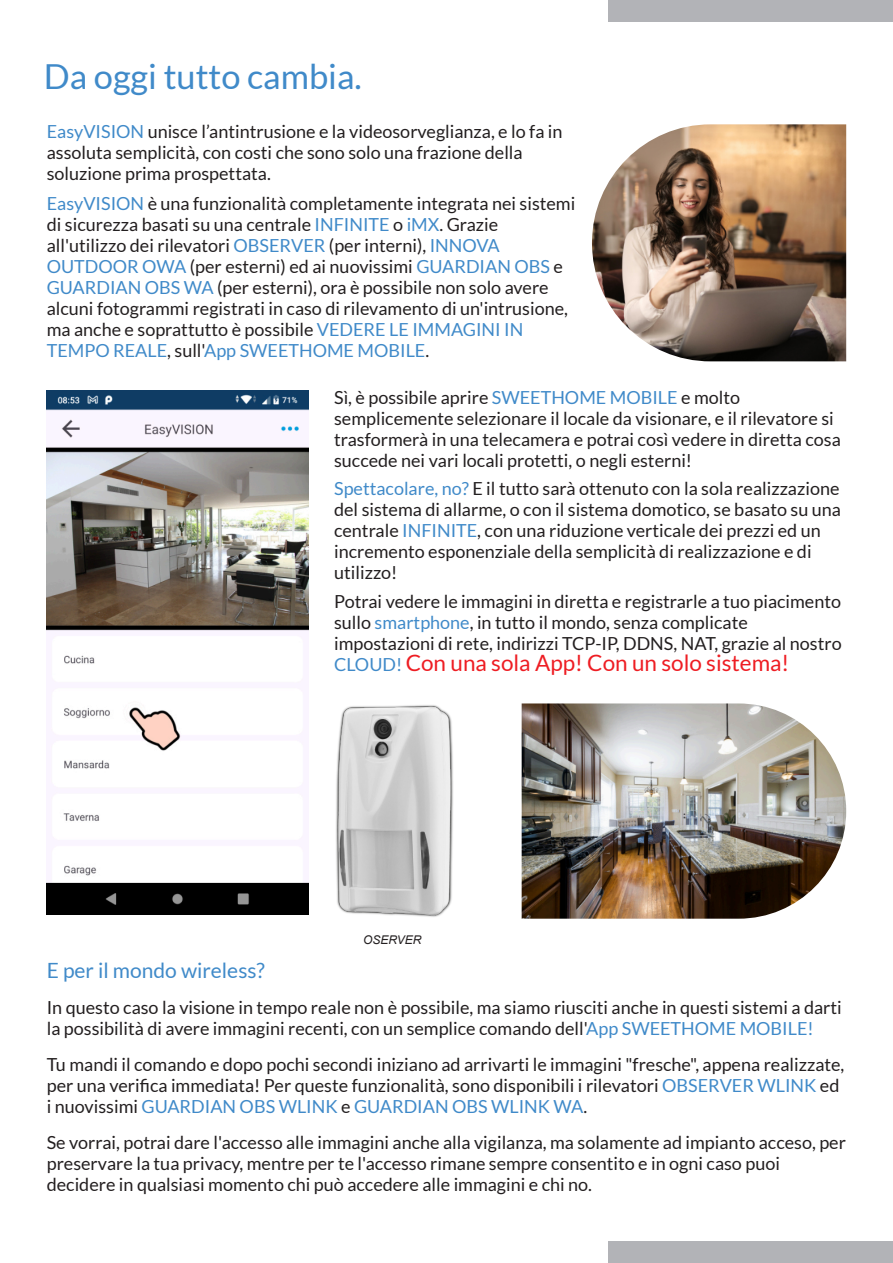
<style>
.page{position:relative;width:893px;height:1263px;background:#fff}
.page>*{position:absolute;margin:0;border:0;box-sizing:border-box;transform-origin:0 0}
.t1{font:34.5px "Lato";color:#408ac9}
.t2{font:22.5px "Lato";color:#ee1d23}
.t3{font:21px "Lato";color:#408ac9}
.t4{font:18px/21px "Lato";color:#231f20}
.t5{font:italic 12px "Arial";color:#231f20}
.s1{color:#408ac9}
.s2{font-size:18px;color:#408ac9}
</style>
<div class="page">
<img style="left:592px;top:124px;width:254px;height:237px">
<img style="left:349px;top:705px;width:104px;height:212px">
<img style="left:336px;top:707px;width:115px;height:208px">
<img style="left:47px;top:390px;width:262px;height:524px">
<img style="left:522px;top:703px;width:324px;height:216px">
<div style="left:608px;top:0;width:285px;height:21px;background:#b2b3b7"></div>
<div style="left:608px;top:1242px;width:285px;height:21px;background:#b2b3b7"></div>
<h1 class="t1" style="left:44px;top:62px;width:320px">Da oggi tutto cambia.</h1>
<p class="t4" style="left:47px;top:122px;width:517px"><span class="s1">EasyVISION</span> unisce l’antintrusione e la videosorveglianza, e lo fa in assoluta semplicità, con costi che sono solo una frazione della soluzione prima prospettata.</p>
<p class="t4" style="left:47px;top:194px;width:530px"><span class="s1">EasyVISION</span> è una funzionalità completamente integrata nei sistemi di sicurezza basati su una centrale <span class="s1">INFINITE</span> o <span class="s1">iMX</span>. Grazie all'utilizzo dei rilevatori <span class="s1">OBSERVER</span> (per interni), <span class="s1">INNOVA OUTDOOR OWA</span> (per esterni) ed ai nuovissimi <span class="s1">GUARDIAN OBS</span> e <span class="s1">GUARDIAN OBS WA</span> (per esterni), ora è possibile non solo avere alcuni fotogrammi registrati in caso di rilevamento di un'intrusione, ma anche e soprattutto è possibile <span class="s1">VEDERE LE IMMAGINI IN TEMPO REALE</span>, sull'<span class="s1">App SWEETHOME MOBILE</span>.</p>
<p class="t4" style="left:334px;top:387px;width:508px">Sì, è possibile aprire <span class="s1">SWEETHOME MOBILE</span> e molto semplicemente selezionare il locale da visionare, e il rilevatore si trasformerà in una telecamera e potrai così vedere in diretta cosa succede nei vari locali protetti, o negli esterni!</p>
<p class="t4" style="left:334px;top:479px;width:508px"><span class="s1">Spettacolare, no?</span> E il tutto sarà ottenuto con la sola realizzazione del sistema di allarme, o con il sistema domotico, se basato su una centrale <span class="s1">INFINITE</span>, con una riduzione verticale dei prezzi ed un incremento esponenziale della semplicità di realizzazione e di utilizzo!</p>
<p class="t4" style="left:334px;top:591px;width:509px">Potrai vedere le immagini in diretta e registrarle a tuo piacimento sullo <span class="s1">smartphone</span>, in tutto il mondo, senza complicate impostazioni di rete, indirizzi TCP-IP, DDNS, NAT, grazie al nostro</p>
<p class="t2" style="left:334px;top:652px;width:457px"><span class="s2">CLOUD!</span> Con una sola App! Con un solo sistema!</p>
<p class="t5" style="left:363px;top:935px;width:60px">OSERVER</p>
<p class="t3" style="left:47px;top:961px;width:220px">E per il mondo wireless?</p>
<p class="t4" style="left:47px;top:998px;width:796px">In questo caso la visione in tempo reale non è possibile, ma siamo riusciti anche in questi sistemi a darti la possibilità di avere immagini recenti, con un semplice comando dell'<span class="s1">App SWEETHOME MOBILE!</span></p>
<p class="t4" style="left:47px;top:1055px;width:799px">Tu mandi il comando e dopo pochi secondi iniziano ad arrivarti le immagini "fresche", appena realizzate, per una verifica immediata! Per queste funzionalità, sono disponibili i rilevatori <span class="s1">OBSERVER WLINK</span> ed i nuovissimi <span class="s1">GUARDIAN OBS WLINK</span> e <span class="s1">GUARDIAN OBS WLINK WA</span>.</p>
<p class="t4" style="left:47px;top:1133px;width:801px">Se vorrai, potrai dare l'accesso alle immagini anche alla vigilanza, ma solamente ad impianto acceso, per preservare la tua privacy, mentre per te l'accesso rimane sempre consentito e in ogni caso puoi decidere in qualsiasi momento chi può accedere alle immagini e chi no.</p>
</div>
